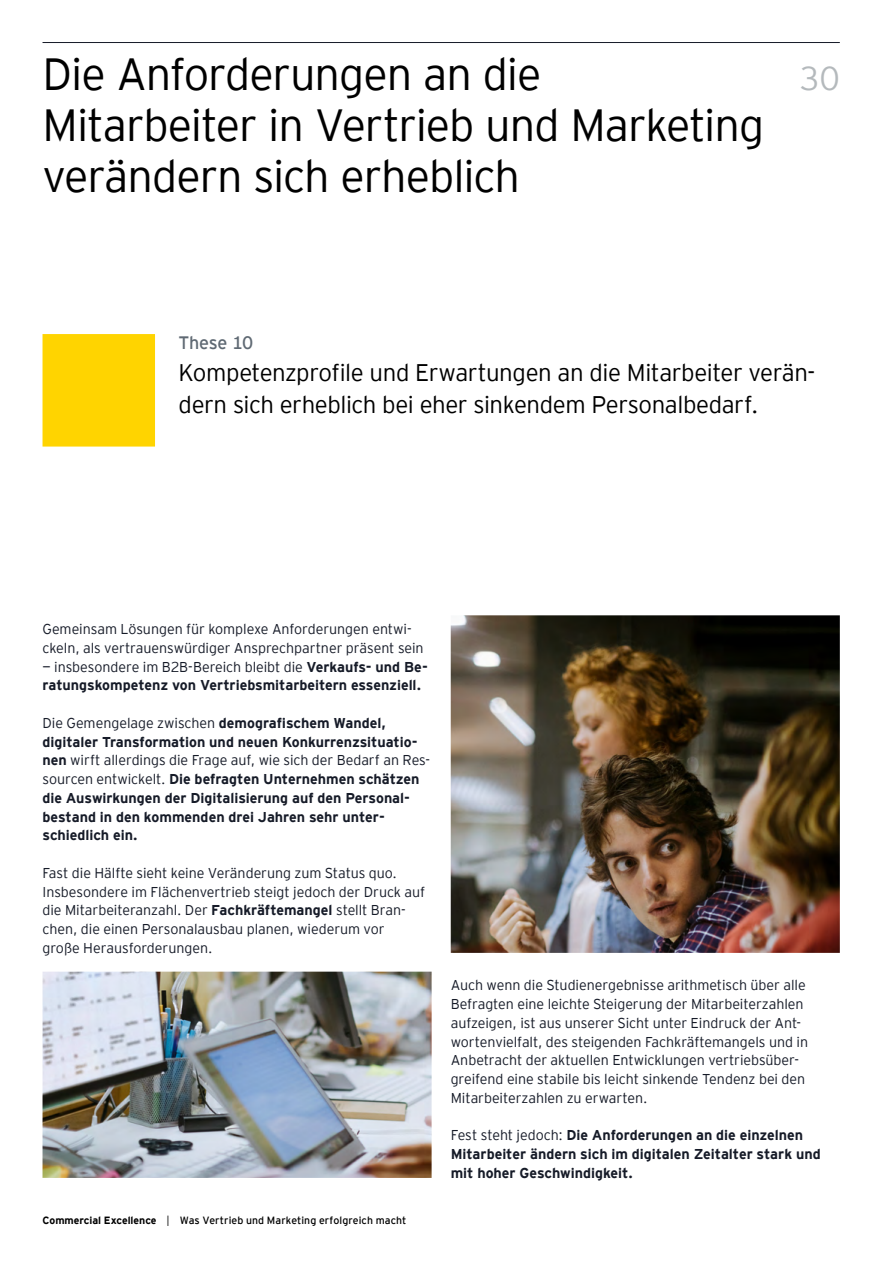
<style>
.page{position:relative;width:893px;height:1263px;background:#fff}
.page>*{position:absolute;margin:0;border:0;box-sizing:border-box;transform-origin:0 0}
.t1{font:300 45px/51px "EY Interstate";letter-spacing:-.025em;color:#000}
.t2{font:300 33px "EY Interstate";color:#b4b9bc}
.t3{font:300 24px/32px "EY Interstate";letter-spacing:-.02em;color:#000}
.t4{font:18px "EY Interstate";letter-spacing:-.02em;color:#5f6973}
.t5{font:300 14.25px/18.8px "EY Interstate";letter-spacing:-.005em;color:#161b28}
.t6{font:700 14.25px/18.8px "EY Interstate";color:#161b28}
.t7{font:10.5px "EY Interstate";letter-spacing:.01em;color:#000}
.s1{font-weight:300}
.s2{font-weight:700}
</style>
<div class="page">
<img style="left:43px;top:615px;width:797px;height:563px">
<hr style="left:43px;top:42px;width:797px;height:1px;background:#161b28">
<div style="left:43px;top:334px;width:112px;height:113px;background:#ffd400"></div>
<h1 class="t1" style="left:43px;top:46px;width:500px">Die Anforderungen an die</h1>
<h2 class="t2" style="left:800px;top:55px;width:42px">30</h2>
<h1 class="t1" style="left:43px;top:97px;width:723px">Mitarbeiter in Vertrieb und Marketing verändern sich erheblich</h1>
<p class="t4" style="left:179px;top:330px;width:76px">These 10</p>
<h3 class="t3" style="left:179px;top:355px;width:638px">Kompetenzprofile und Erwartungen an die Mitarbeiter verän&shy;dern sich erheblich bei eher sinkendem Personalbedarf.</h3>
<p class="t5" style="left:43px;top:619px;width:383px">Gemeinsam Lösungen für komplexe Anforderungen entwi&shy;ckeln, als vertrauenswürdiger Ansprechpartner präsent sein</p>
<p class="t6" style="left:43px;top:656px;width:387px"><span class="s1">— insbesondere im B2B-Bereich bleibt die</span> Verkaufs- und Be&shy;ratungskompetenz von Vertriebsmitarbeitern essenziell.</p>
<p class="t6" style="left:43px;top:712px;width:389px"><span class="s1">Die Gemengelage zwischen</span> demografischem Wandel, digitaler Transformation und neuen Konkurrenzsituatio&shy;nen <span class="s1">wirft allerdings die Frage auf, wie sich der Bedarf an Res&shy;sourcen entwickelt.</span> Die befragten Unternehmen schätzen die Auswirkungen der Digitalisierung auf den Personal&shy;bestand in den kommenden drei Jahren sehr unter&shy;schiedlich ein.</p>
<p class="t5" style="left:43px;top:863px;width:384px">Fast die Hälfte sieht keine Veränderung zum Status quo.<br>Insbesondere im Flächenvertrieb steigt jedoch der Druck auf die Mitarbeiteranzahl. Der <span class="s2">Fachkräftemangel</span> stellt Bran&shy;chen, die einen Personalausbau planen, wiederum vor große Herausforderungen.</p>
<p class="t7" style="left:43px;top:1212px;width:365px"><span class="s2">Commercial Excellence</span> <span class="s1">|</span> Was Vertrieb und Marketing erfolgreich macht</p>
<p class="t5" style="left:451px;top:975px;width:359px">Auch wenn die Studienergebnisse arithmetisch über alle Befragten eine leichte Steigerung der Mitarbeiterzahlen aufzeigen, ist aus unserer Sicht unter Eindruck der Ant&shy;wortenvielfalt, des steigenden Fachkräftemangels und in Anbetracht der aktuellen Entwicklungen vertriebsüber&shy;greifend eine stabile bis leicht sinkende Tendenz bei den Mitarbeiterzahlen zu erwarten.</p>
<p class="t6" style="left:451px;top:1125px;width:371px"><span class="s1">Fest steht jedoch:</span> Die Anforderungen an die einzelnen<br>Mitarbeiter ändern sich im digitalen Zeitalter stark und mit hoher Geschwindigkeit.</p>
</div>
